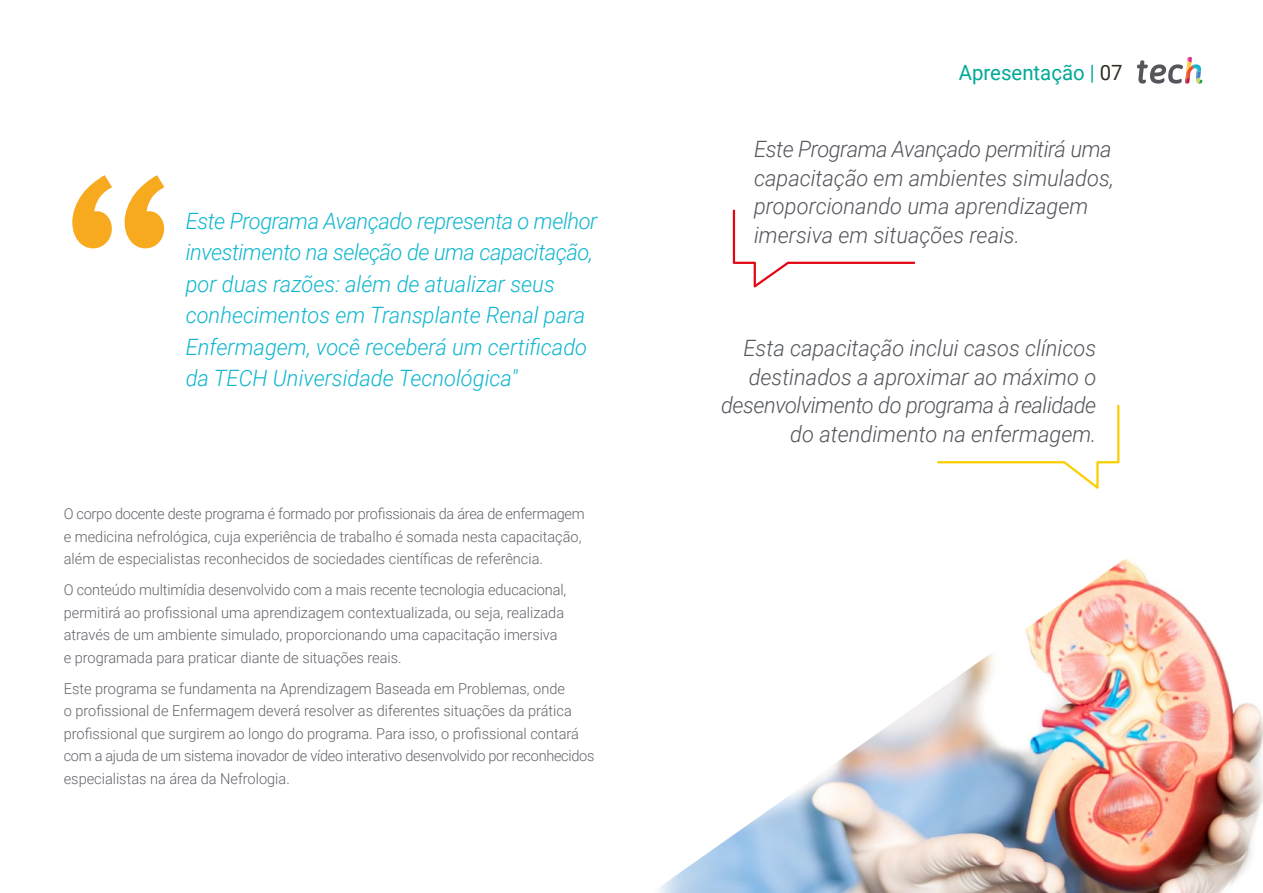
<style>
.page{position:relative;width:1263px;height:893px;background:#fff}
.page>*{position:absolute;margin:0;border:0;box-sizing:border-box;transform-origin:0 0}
.t1{font:italic 300 22.5px/28.5px "Roboto";color:#52555b;text-align:right}
.t2{font:italic 300 22.5px/31.5px "Roboto";color:#0fb6cf}
.t3{font:21px "Roboto";color:#00a996}
.t4{font:300 15px/22.5px "Roboto";color:#61646a}
.s1{color:#312e20}
</style>
<div class="page">
<img style="left:658px;top:558px;width:605px;height:335px">
<svg style="left:72px;top:175px;width:92px;height:73px"></svg>
<svg style="left:937px;top:404px;width:183px;height:85px"></svg>
<svg style="left:732px;top:209px;width:183px;height:79px"></svg>
<svg style="left:1137px;top:57px;width:65px;height:27px"></svg>
<p class="t2" style="left:186px;top:204px;width:413px">Este Programa Avançado representa o melhor investimento na seleção de uma capacitação, por duas razões: além de atualizar seus conhecimentos em Transplante Renal para Enfermagem, você receberá um certificado da TECH Universidade Tecnológica"</p>
<p class="t4" style="left:64px;top:502px;width:522px">O corpo docente deste programa é formado por profissionais da área de enfermagem e medicina nefrológica, cuja experiência de trabalho é somada nesta capacitação, além de especialistas reconhecidos de sociedades científicas de referência.</p>
<p class="t4" style="left:64px;top:578px;width:504px">O conteúdo multimídia desenvolvido com a mais recente tecnologia educacional, permitirá ao profissional uma aprendizagem contextualizada, ou seja, realizada através de um ambiente simulado, proporcionando uma capacitação imersiva e programada para praticar diante de situações reais.</p>
<p class="t4" style="left:64px;top:677px;width:532px">Este programa se fundamenta na Aprendizagem Baseada em Problemas, onde<br>o profissional de Enfermagem deverá resolver as diferentes situações da prática profissional que surgirem ao longo do programa. Para isso, o profissional contará com a ajuda de um sistema inovador de vídeo interativo desenvolvido por reconhecidos especialistas na área da Nefrologia.</p>
<h2 class="t3" style="left:959px;top:57px;width:165px">Apresentação | <span class="s1">07</span></h2>
<h1 class="t1" style="left:754px;top:134px;width:361px;text-align:left">Este Programa Avançado permitirá uma capacitação em ambientes simulados, proporcionando uma aprendizagem imersiva em situações reais.</h1>
<h1 class="t1" style="left:721px;top:333px;width:377px">Esta capacitação inclui casos clínicos destinados a aproximar ao máximo o desenvolvimento do programa à realidade do atendimento na enfermagem.</h1>
</div>
